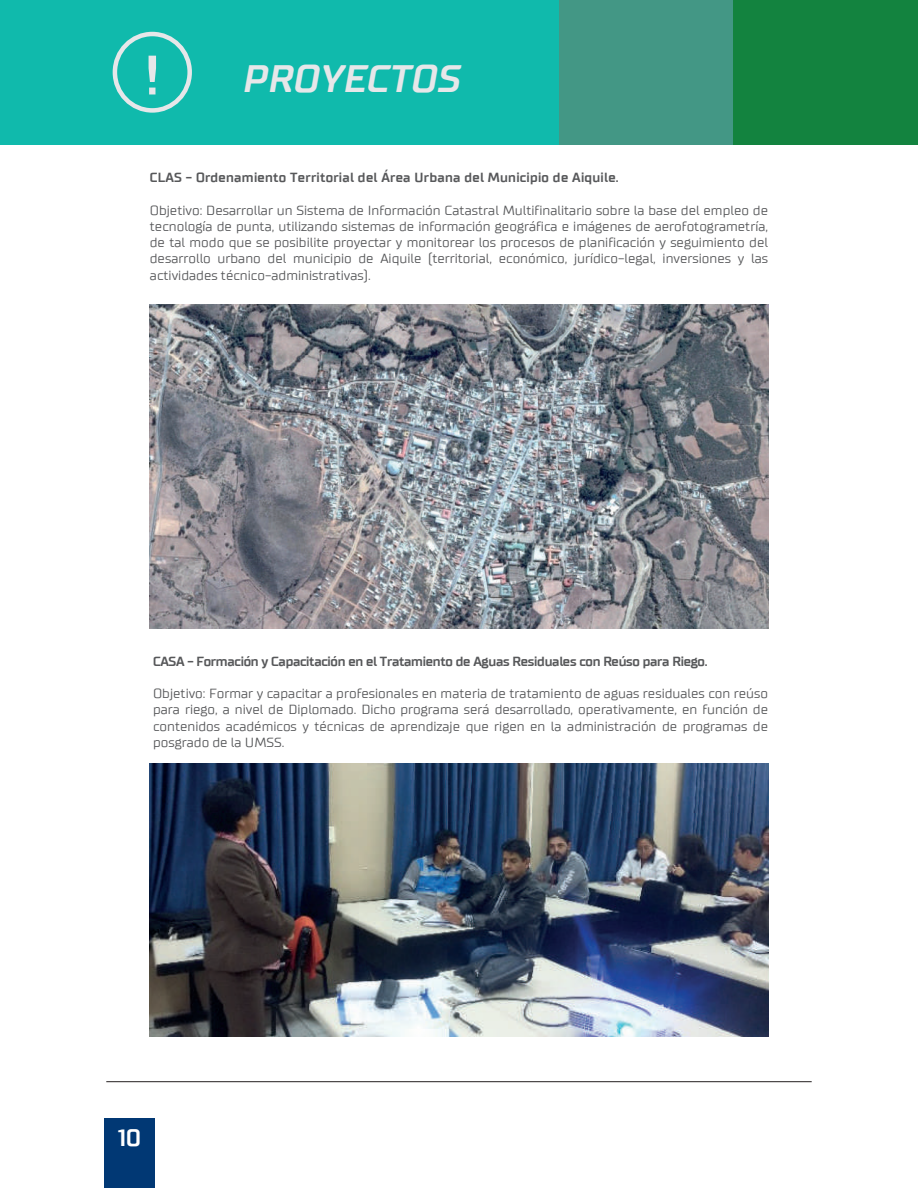
<style>
.page{position:relative;width:918px;height:1188px;background:#fff}
.page>*{position:absolute;margin:0;border:0;box-sizing:border-box;transform-origin:0 0}
.t1{font:700 55.5px "TT Supermolot";color:#e6e7e9}
.t2{font:italic 700 39px "TT Supermolot";letter-spacing:.02em;color:#e6e7e9}
.t3{font:700 24px "TT Supermolot";color:#fff}
.t4{font:13.5px/16.2px "TT Supermolot";color:#57585a;text-align:justify}
.t5{font:700 13.5px "TT Supermolot";letter-spacing:-.02em;color:#57585a}
.t6{font:700 13.5px "TT Supermolot";letter-spacing:.02em;color:#57585a}
</style>
<div class="page">
<div style="left:105px;top:1118px;width:50px;height:70px;background:#013874"></div>
<hr style="left:106px;top:1081px;width:706px;height:1px;background:#231f20">
<img style="left:150px;top:304px;width:618px;height:324px">
<img style="left:150px;top:764px;width:618px;height:273px">
<div style="left:0;top:0;width:559px;height:145px;background:#10baac"></div>
<div style="left:559px;top:0;width:174px;height:145px;background:#439785"></div>
<div style="left:733px;top:0;width:185px;height:145px;background:#13833f"></div>
<div style="left:113px;top:32px;width:79px;height:81px;border:4px solid #e6e7e9;border-radius:50%"></div>
<h1 class="t1" style="left:145px;top:41px;width:16px">!</h1>
<h2 class="t2" style="left:244px;top:54px;width:219px">PROYECTOS</h2>
<p class="t6" style="left:150px;top:169px;width:470px">CLAS - Ordenamiento Territorial del Área Urbana del Municipio de Aiquile.</p>
<p class="t4" style="left:150px;top:202px;width:620px">Objetivo: Desarrollar un Sistema de Información Catastral Multifinalitario sobre la base del empleo de tecnología de punta, utilizando sistemas de información geográfica e imágenes de aerofotogrametría, de tal modo que se posibilite proyectar y monitorear los procesos de planificación y seguimiento del desarrollo urbano del municipio de Aiquile (territorial, económico, jurídico-legal, inversiones y las actividades técnico-administrativas).</p>
<p class="t5" style="left:153px;top:653px;width:556px">CASA - Formación y Capacitación en el Tratamiento de Aguas Residuales con Reúso para Riego.</p>
<p class="t4" style="left:153px;top:685px;width:617px">Objetivo: Formar y capacitar a profesionales en materia de tratamiento de aguas residuales con reúso para riego, a nivel de Diplomado. Dicho programa será desarrollado, operativamente, en función de contenidos académicos y técnicas de aprendizaje que rigen en la administración de programas de posgrado de la UMSS.</p>
<h3 class="t3" style="left:118px;top:1123px;width:24px">10</h3>
</div>
